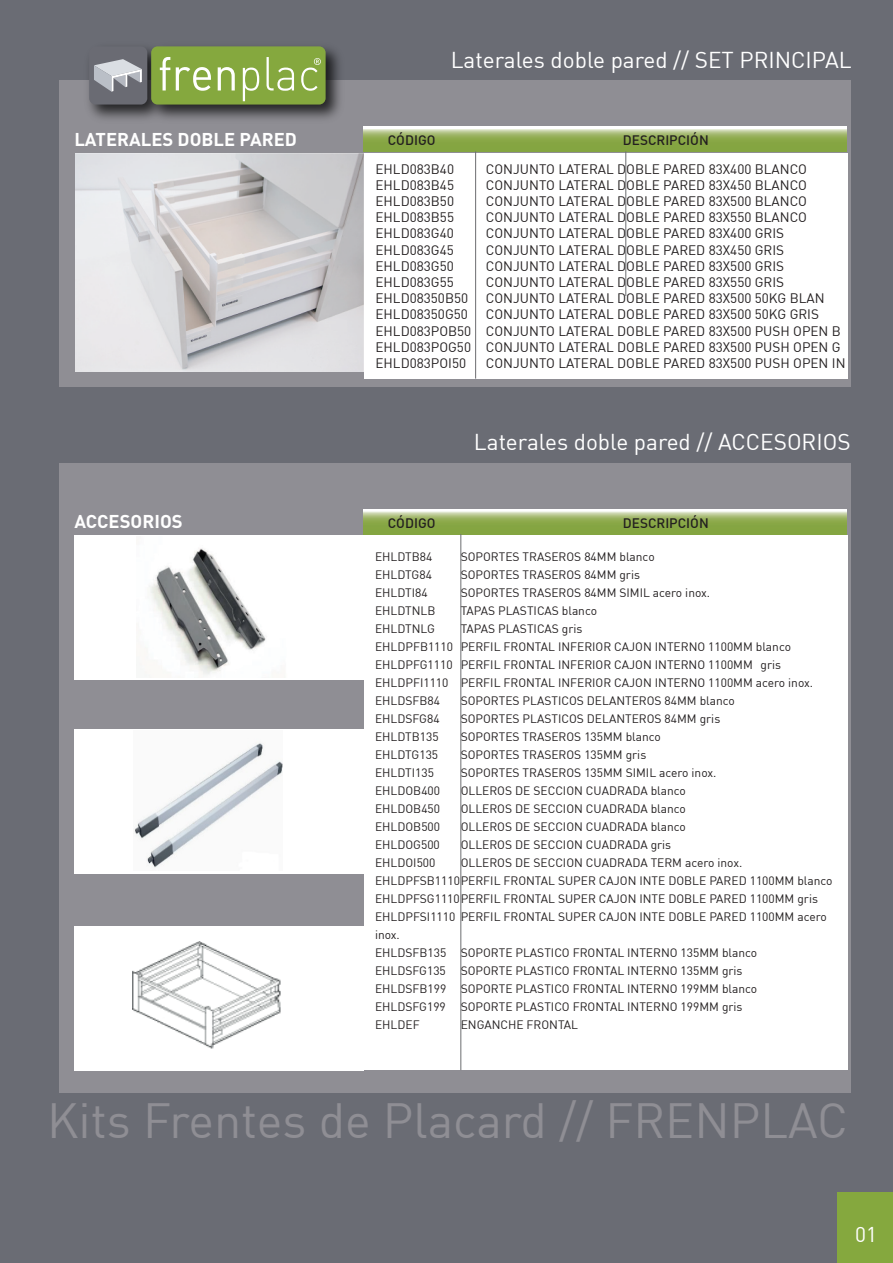
<style>
.page{position:relative;width:893px;height:1263px;background:#6a6c74}
.page>*{position:absolute;margin:0;border:0;box-sizing:border-box;transform-origin:0 0}
.t1{font:48.45px "DIN";color:#8f8e94}
.t2{font:22.5px "DIN";color:#fff}
.t3{font:21px "DIN";color:#fff}
.t4{font:700 18.3px "DIN";color:#fff}
.t5{font:13.5px/16.2px "DIN";color:#231f20}
.t6{font:500 13.5px "DI Nbek";color:#231f20}
.t7{font:12px/18px "DIN";color:#231f20}
</style>
<div class="page">
<div style="left:59px;top:81px;width:792px;height:306px;background:#8f8e94"></div>
<img style="left:81px;top:47px;width:267px;height:72px">
<div style="left:151px;top:46px;width:175px;height:59px;background:#85a83e;border-radius:6px"></div>
<div style="left:89px;top:46px;width:58px;height:59px;background:#6a6b73;border-radius:6px"></div>
<svg style="left:160px;top:57px;width:10px;height:33px"></svg>
<svg style="left:176px;top:67px;width:35px;height:24px"></svg>
<svg style="left:218px;top:67px;width:17px;height:23px"></svg>
<svg style="left:243px;top:68px;width:16px;height:33px"></svg>
<svg style="left:267px;top:57px;width:27px;height:34px"></svg>
<svg style="left:94px;top:59px;width:48px;height:33px"></svg>
<svg style="left:301px;top:58px;width:20px;height:33px"></svg>
<div style="left:837px;top:1192px;width:56px;height:71px;background:#85a83e"></div>
<img style="left:76px;top:154px;width:288px;height:218px">
<svg style="left:363px;top:127px;width:484px;height:25px;background:#9fb76a"></svg>
<div style="left:364px;top:153px;width:483px;height:226px;background:#fff"></div>
<hr style="left:625px;top:151px;width:1px;height:145px;background:#6c6d70">
<hr style="left:475px;top:151px;width:1px;height:228px;background:#6c6d70">
<div style="left:59px;top:463px;width:792px;height:630px;background:#8f8e94"></div>
<svg style="left:363px;top:510px;width:484px;height:25px;background:#9eb667"></svg>
<div style="left:364px;top:536px;width:483px;height:534px;background:#fff"></div>
<hr style="left:461px;top:534px;width:1px;height:536px;background:#6c6d70">
<div style="left:74px;top:535px;width:289px;height:145px;background:#fff"></div>
<img style="left:145px;top:548px;width:140px;height:129px">
<div style="left:74px;top:729px;width:289px;height:145px;background:#fff"></div>
<img style="left:134px;top:743px;width:149px;height:125px">
<div style="left:74px;top:926px;width:289px;height:144px;background:#fff"></div>
<img style="left:133px;top:942px;width:148px;height:107px">
<h3 class="t4" style="left:74px;top:127px;width:224px">LATERALES DOBLE PARED</h3>
<h2 class="t2" style="left:451px;top:45px;width:402px">Laterales doble pared // SET PRINCIPAL</h2>
<p class="t6" style="left:388px;top:132px;width:49px">CÓDIGO</p>
<p class="t6" style="left:623px;top:132px;width:87px">DESCRIPCIÓN</p>
<p class="t5" style="left:375px;top:160px;width:97px">EHLD083B40<br>EHLD083B45<br>EHLD083B50<br>EHLD083B55<br>EHLD083G40<br>EHLD083G45<br>EHLD083G50<br>EHLD083G55<br>EHLD08350B50<br>EHLD08350G50<br>EHLD083POB50<br>EHLD083POG50<br>EHLD083POI50</p>
<p class="t5" style="left:486px;top:160px;width:361px">CONJUNTO LATERAL DOBLE PARED 83X400 BLANCO CONJUNTO LATERAL DOBLE PARED 83X450 BLANCO CONJUNTO LATERAL DOBLE PARED 83X500 BLANCO CONJUNTO LATERAL DOBLE PARED 83X550 BLANCO CONJUNTO LATERAL DOBLE PARED 83X400 GRIS CONJUNTO LATERAL DOBLE PARED 83X450 GRIS CONJUNTO LATERAL DOBLE PARED 83X500 GRIS CONJUNTO LATERAL DOBLE PARED 83X550 GRIS CONJUNTO LATERAL DOBLE PARED 83X500 50KG BLAN CONJUNTO LATERAL DOBLE PARED 83X500 50KG GRIS CONJUNTO LATERAL DOBLE PARED 83X500 PUSH OPEN B CONJUNTO LATERAL DOBLE PARED 83X500 PUSH OPEN G CONJUNTO LATERAL DOBLE PARED 83X500 PUSH OPEN IN</p>
<h2 class="t2" style="left:474px;top:428px;width:378px">Laterales doble pared // ACCESORIOS</h2>
<h3 class="t4" style="left:74px;top:510px;width:110px">ACCESORIOS</h3>
<p class="t6" style="left:388px;top:514px;width:49px">CÓDIGO</p>
<p class="t6" style="left:623px;top:514px;width:87px">DESCRIPCIÓN</p>
<p class="t7" style="left:375px;top:548px;width:59px">EHLDTB84</p>
<p class="t7" style="left:461px;top:548px;width:195px">SOPORTES TRASEROS 84MM blanco</p>
<p class="t7" style="left:375px;top:566px;width:58px">EHLDTG84</p>
<p class="t7" style="left:461px;top:566px;width:181px">SOPORTES TRASEROS 84MM gris</p>
<p class="t7" style="left:375px;top:584px;width:54px">EHLDTI84</p>
<p class="t7" style="left:461px;top:584px;width:251px">SOPORTES TRASEROS 84MM SIMIL acero inox.</p>
<p class="t7" style="left:375px;top:602px;width:62px">EHLDTNLB</p>
<p class="t7" style="left:461px;top:602px;width:138px">TAPAS PLASTICAS blanco</p>
<p class="t7" style="left:375px;top:620px;width:61px">EHLDTNLG</p>
<p class="t7" style="left:375px;top:620px;width:440px;text-indent:86px">TAPAS PLASTICAS gris<br>EHLDPFB1110 PERFIL FRONTAL INFERIOR CAJON INTERNO 1100MM blanco EHLDPFG1110 PERFIL FRONTAL INFERIOR CAJON INTERNO 1100MM gris EHLDPFI1110 PERFIL FRONTAL INFERIOR CAJON INTERNO 1100MM acero inox.<br>EHLDSFB84</p>
<p class="t7" style="left:461px;top:692px;width:276px">SOPORTES PLASTICOS DELANTEROS 84MM blanco</p>
<p class="t7" style="left:375px;top:710px;width:66px">EHLDSFG84</p>
<p class="t7" style="left:461px;top:710px;width:261px">SOPORTES PLASTICOS DELANTEROS 84MM gris</p>
<p class="t7" style="left:375px;top:728px;width:65px">EHLDTB135</p>
<p class="t7" style="left:461px;top:728px;width:202px">SOPORTES TRASEROS 135MM blanco</p>
<p class="t7" style="left:375px;top:746px;width:65px">EHLDTG135</p>
<p class="t7" style="left:461px;top:746px;width:187px">SOPORTES TRASEROS 135MM gris</p>
<p class="t7" style="left:375px;top:764px;width:61px">EHLDTI135</p>
<p class="t7" style="left:461px;top:764px;width:257px">SOPORTES TRASEROS 135MM SIMIL acero inox.</p>
<p class="t7" style="left:375px;top:782px;width:67px">EHLDOB400</p>
<p class="t7" style="left:461px;top:782px;width:227px">OLLEROS DE SECCION CUADRADA blanco</p>
<p class="t7" style="left:375px;top:800px;width:67px">EHLDOB450</p>
<p class="t7" style="left:461px;top:800px;width:227px">OLLEROS DE SECCION CUADRADA blanco</p>
<p class="t7" style="left:375px;top:818px;width:67px">EHLDOB500</p>
<p class="t7" style="left:461px;top:818px;width:227px">OLLEROS DE SECCION CUADRADA blanco</p>
<p class="t7" style="left:375px;top:836px;width:66px">EHLDOG500</p>
<p class="t7" style="left:461px;top:836px;width:212px">OLLEROS DE SECCION CUADRADA gris</p>
<p class="t7" style="left:375px;top:854px;width:62px">EHLDOI500</p>
<p class="t7" style="left:375px;top:854px;width:459px;text-indent:86px">OLLEROS DE SECCION CUADRADA TERM acero inox.<br>EHLDPFSB1110 PERFIL FRONTAL SUPER CAJON INTE DOBLE PARED 1100MM blanco EHLDPFSG1110 PERFIL FRONTAL SUPER CAJON INTE DOBLE PARED 1100MM gris EHLDPFSI1110 PERFIL FRONTAL SUPER CAJON INTE DOBLE PARED 1100MM acero inox.<br>EHLDSFB135 SOPORTE PLASTICO FRONTAL INTERNO 135MM blanco<br>EHLDSFG135 SOPORTE PLASTICO FRONTAL INTERNO 135MM gris<br>EHLDSFB199 SOPORTE PLASTICO FRONTAL INTERNO 199MM blanco<br>EHLDSFG199 SOPORTE PLASTICO FRONTAL INTERNO 199MM gris<br>EHLDEF</p>
<p class="t7" style="left:461px;top:1016px;width:119px">ENGANCHE FRONTAL</p>
<h1 class="t1" style="left:47px;top:1090px;width:802px">Kits Frentes de Placard // FRENPLAC</h1>
<h3 class="t3" style="left:855px;top:1222px;width:23px">01</h3>
</div>
